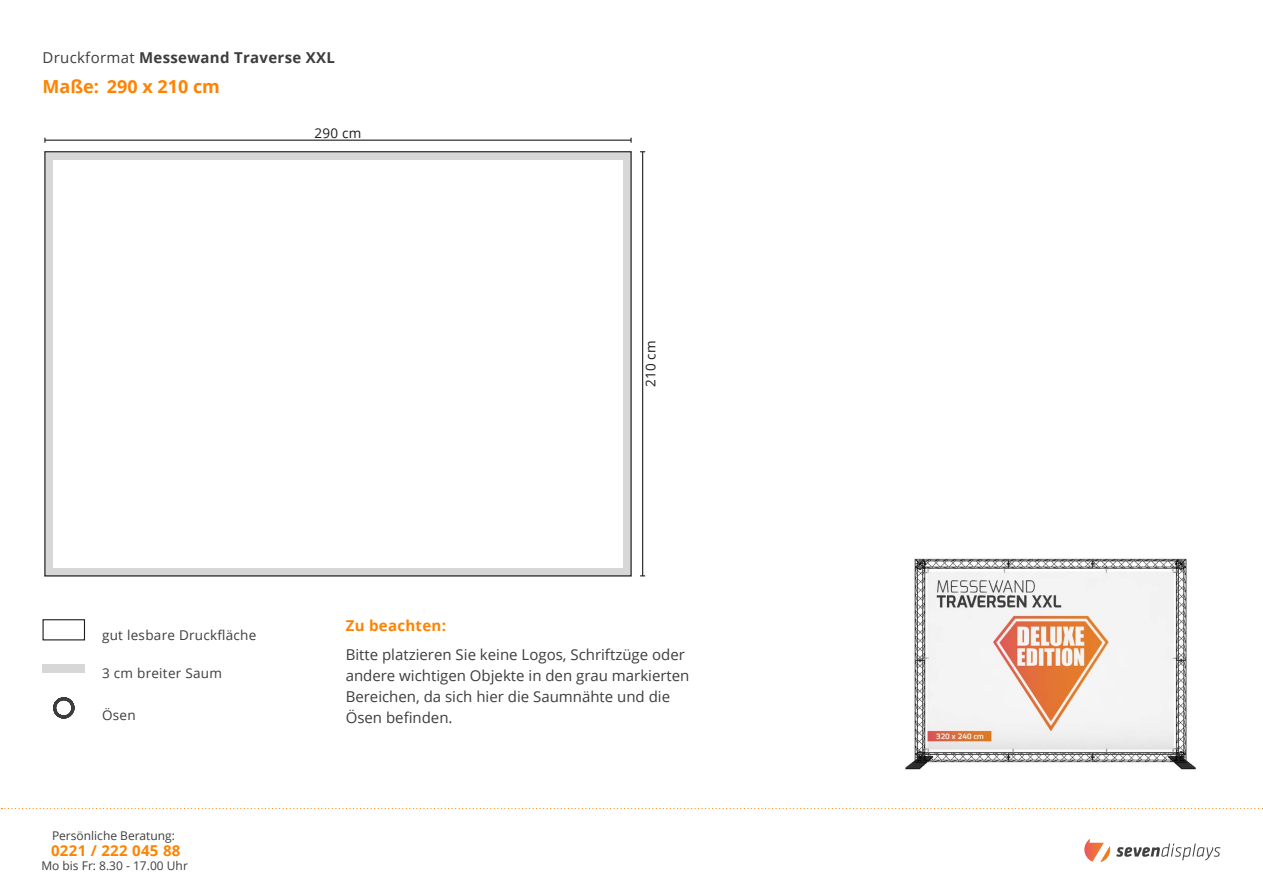
<style>
.page{position:relative;width:1263px;height:893px;background:#fff}
.page>*{position:absolute;margin:0;border:0;box-sizing:border-box;transform-origin:0 0}
.t1{font:700 18px "Open Sans";color:#ff8200}
.t2{font:15px/21px "Open Sans";color:#3d3d3d}
.t3{font:700 15px "Open Sans";letter-spacing:.02em;color:#3d3d3d}
.t4{font:700 15px "Open Sans";letter-spacing:.02em;color:#ff8200}
.t5{font:13.5px "Open Sans";letter-spacing:.02em;color:#3d3d3d}
.t6{font:13.5px "Open Sans";letter-spacing:.02em;color:#1d1d1b}
.t7{font:12px "Open Sans";color:#3d3d3d}
.s1{font-weight:400}
</style>
<div class="page">
<svg style="left:2px;top:808px;width:1261px;height:1px"></svg>
<svg style="left:1084px;top:839px;width:26px;height:23px"></svg>
<svg style="left:1116px;top:843px;width:104px;height:17px"></svg>
<hr style="left:45px;top:140px;width:586px;height:1px;background:#1d1d1b">
<hr style="left:642px;top:152px;width:1px;height:424px;background:#1d1d1b">
<div style="left:44px;top:151px;width:9px;height:425px;background:#d7d7d7"></div>
<div style="left:623px;top:151px;width:9px;height:425px;background:#d7d7d7"></div>
<div style="left:44px;top:151px;width:588px;height:9px;background:#d7d7d7"></div>
<div style="left:44px;top:568px;width:588px;height:8px;background:#d7d7d7"></div>
<img style="left:905px;top:558px;width:291px;height:212px">
<div style="left:43px;top:664px;width:42px;height:8px;background:#d7d7d7"></div>
<div style="left:43px;top:619px;width:42px;height:21px;border:1px solid #1d1d1b"></div>
<svg style="left:53px;top:697px;width:22px;height:22px"></svg>
<p class="t3" style="left:43px;top:46px;width:294px"><span class="s1">Druckformat</span> Messewand Traverse XXL</p>
<p class="t1" style="left:43px;top:74px;width:179px">Maße: 290 x 210 cm</p>
<p class="t6" style="left:314px;top:123px;width:49px">290 cm</p>
<p class="t6" style="left:641px;top:387px;width:49px;rotate:-90deg">210 cm</p>
<p class="t5" style="left:102px;top:626px;width:156px">gut lesbare Druckfläche</p>
<p class="t5" style="left:102px;top:664px;width:121px">3 cm breiter Saum</p>
<p class="t5" style="left:102px;top:706px;width:35px">Ösen</p>
<p class="t7" style="left:52px;top:828px;width:125px">Persönliche Beratung:</p>
<p class="t7" style="left:41px;top:857px;width:148px">Mo bis Fr: 8.30 - 17.00 Uhr</p>
<p class="t4" style="left:51px;top:840px;width:131px">0221 / 222 045 88</p>
<p class="t4" style="left:346px;top:615px;width:102px">Zu beachten:</p>
<p class="t2" style="left:346px;top:644px;width:345px">Bitte platzieren Sie keine Logos, Schriftzüge oder andere wichtigen Objekte in den grau markierten Bereichen, da sich hier die Saumnähte und die Ösen befinden.</p>
</div>
